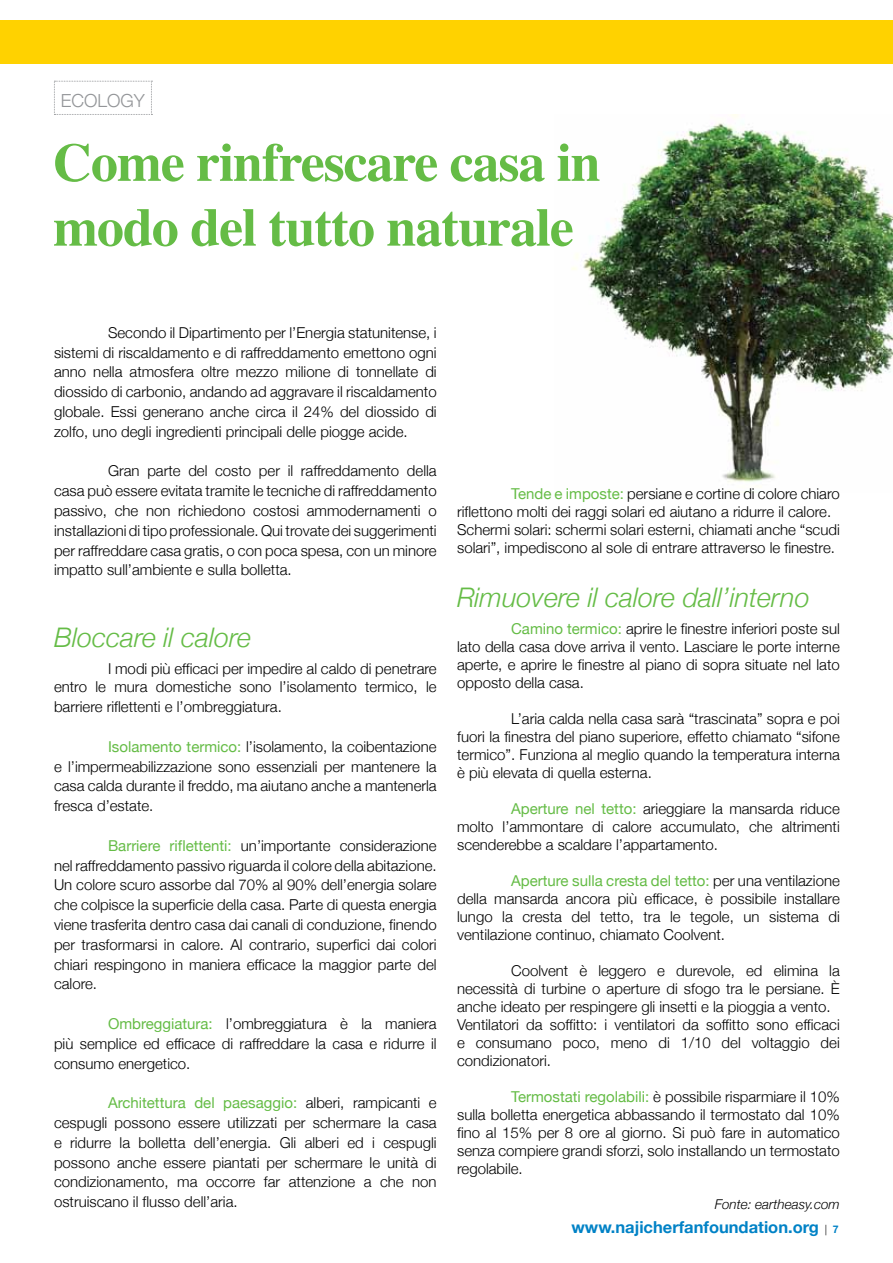
<style>
.page{position:relative;width:893px;height:1263px;background:#fff}
.page>*{position:absolute;margin:0;border:0;box-sizing:border-box;transform-origin:0 0}
.t1{font:700 54px/64.8px "Times";letter-spacing:-.02em;color:#65bc46}
.t2{font:italic 300 27px "Helvetica Neue";color:#65bc46}
.t3{font:300 18px "Helvetica Neue";color:#939598}
.t4{font:700 16.5px "Helvetica Neue";color:#0082c6}
.t5{font:300 15px/19.8px "Helvetica Neue";color:#000;text-align:justify}
.t6{font:italic 300 13.5px "Helvetica Neue";color:#000}
.s1{font-weight:400;color:#65bc46}
.s2{font-weight:300;font-size:10.5px;color:#000}
.s3{font-size:10.5px}
</style>
<div class="page">
<div style="left:0;top:21px;width:893px;height:43px;background:#ffd200"></div>
<img style="left:571px;top:115px;width:322px;height:378px">
<svg style="left:54px;top:81px;width:98px;height:34px"></svg>
<p class="t3" style="left:61px;top:86px;width:86px">Ecology</p>
<h1 class="t1" style="left:53px;top:124px;width:549px">Come rinfrescare casa in modo del tutto naturale</h1>
<p class="t5" style="left:54px;top:322px;width:384px;text-indent:54px">Secondo il Dipartimento per l’Energia statunitense, i sistemi di riscaldamento e di raffreddamento emettono ogni anno nella atmosfera oltre mezzo milione di tonnellate di diossido di carbonio, andando ad aggravare il riscaldamento globale. Essi generano anche circa il 24% del diossido di zolfo, uno degli ingredienti principali delle piogge acide.</p>
<p class="t5" style="left:54px;top:460px;width:34px">G</p>
<p class="t5" style="left:54px;top:460px;width:384px;text-indent:65px">ran parte del costo per il raffreddamento della casa può essere evitata tramite le tecniche di raffreddamento passivo, che non richiedono costosi ammodernamenti o installazioni di tipo professionale. Qui trovate dei suggerimenti per raffreddare casa gratis, o con poca spesa, con un minore impatto sull’ambiente e sulla bolletta.</p>
<h2 class="t2" style="left:54px;top:616px;width:199px">Bloccare il calore</h2>
<p class="t5" style="left:54px;top:658px;width:30px">I</p>
<p class="t5" style="left:54px;top:659px;width:384px;line-height:18px;text-align:right">modi più efficaci per impedire al caldo di penetrare<br>entro le mura domestiche sono l’isolamento termico, le</p>
<p class="t5" style="left:54px;top:696px;width:229px">barriere riflettenti e l’ombreggiatura.</p>
<p class="t5" style="left:54px;top:736px;width:384px;text-indent:54px"><span class="s1">Isolamento termico:</span> l’isolamento, la coibentazione e l’impermeabilizzazione sono essenziali per mantenere la casa calda durante il freddo, ma aiutano anche a mantenerla fresca d’estate.</p>
<p class="t5" style="left:54px;top:835px;width:384px;text-indent:54px"><span class="s1">Barriere riflettenti:</span> un’importante considerazione nel raffreddamento passivo riguarda il colore della abitazione.<br>Un colore scuro assorbe dal 70% al 90% dell’energia solare che colpisce la superficie della casa. Parte di questa energia viene trasferita dentro casa dai canali di conduzione, finendo per trasformarsi in calore. Al contrario, superfici dai colori chiari respingono in maniera efficace la maggior parte del calore.</p>
<p class="t5" style="left:54px;top:1013px;width:384px;text-indent:54px"><span class="s1">Ombreggiatura:</span> l’ombreggiatura è la maniera più semplice ed efficace di raffreddare la casa e ridurre il consumo energetico.</p>
<p class="t5" style="left:54px;top:1092px;width:384px;text-indent:54px"><span class="s1">Architettura del paesaggio:</span> alberi, rampicanti e cespugli possono essere utilizzati per schermare la casa e ridurre la bolletta dell’energia. Gli alberi ed i cespugli possono anche essere piantati per schermare le unità di condizionamento, ma occorre far attenzione a che non ostruiscano il flusso dell’aria.</p>
<p class="t5" style="left:457px;top:484px;width:384px;line-height:18px;text-align:left;text-indent:54px"><span class="s1">Tende e imposte:</span> persiane e cortine di colore chiaro riflettono molti dei raggi solari ed aiutano a ridurre il calore.<br>Schermi solari: schermi solari esterni, chiamati anche “scudi solari”, impediscono al sole di entrare attraverso le finestre.</p>
<h2 class="t2" style="left:457px;top:576px;width:354px">Rimuovere il calore dall’interno</h2>
<p class="t5" style="left:457px;top:619px;width:384px;line-height:18px;text-indent:54px"><span class="s1">Camino termico:</span> aprire le finestre inferiori poste sul lato della casa dove arriva il vento. Lasciare le porte interne aperte, e aprire le finestre al piano di sopra situate nel lato opposto della casa.</p>
<p class="t5" style="left:457px;top:709px;width:384px;line-height:18px;text-indent:54px">L’aria calda nella casa sarà “trascinata” sopra e poi fuori la finestra del piano superiore, effetto chiamato “sifone termico”. Funziona al meglio quando la temperatura interna è più elevata di quella esterna.</p>
<p class="t5" style="left:457px;top:799px;width:384px;line-height:18px;text-indent:54px"><span class="s1">Aperture nel tetto:</span> arieggiare la mansarda riduce molto l’ammontare di calore accumulato, che altrimenti scenderebbe a scaldare l’appartamento.</p>
<p class="t5" style="left:457px;top:871px;width:384px;line-height:18px;text-indent:54px"><span class="s1">Aperture sulla cresta del tetto:</span> per una ventilazione della mansarda ancora più efficace, è possibile installare lungo la cresta del tetto, tra le tegole, un sistema di ventilazione continuo, chiamato Coolvent.</p>
<p class="t5" style="left:457px;top:961px;width:384px;line-height:18px;text-align:left;text-indent:54px">Coolvent è leggero e durevole, ed elimina la necessità di turbine o aperture di sfogo tra le persiane. È anche ideato per respingere gli insetti e la pioggia a vento.<br>Ventilatori da soffitto: i ventilatori da soffitto sono efficaci e consumano poco, meno di 1/10 del voltaggio dei condizionatori.</p>
<p class="t5" style="left:457px;top:1087px;width:384px;line-height:18px;text-indent:54px"><span class="s1">Termostati regolabili:</span> è possibile risparmiare il 10% sulla bolletta energetica abbassando il termostato dal 10% fino al 15% per 8 ore al giorno. Si può fare in automatico senza compiere grandi sforzi, solo installando un termostato regolabile.</p>
<p class="t6" style="left:715px;top:1193px;width:127px">Fonte: eartheasy.com</p>
<p class="t4" style="left:571px;top:1212px;width:269px">www.najicherfanfoundation.org <span class="s2">|</span> <span class="s3">7</span></p>
</div>
